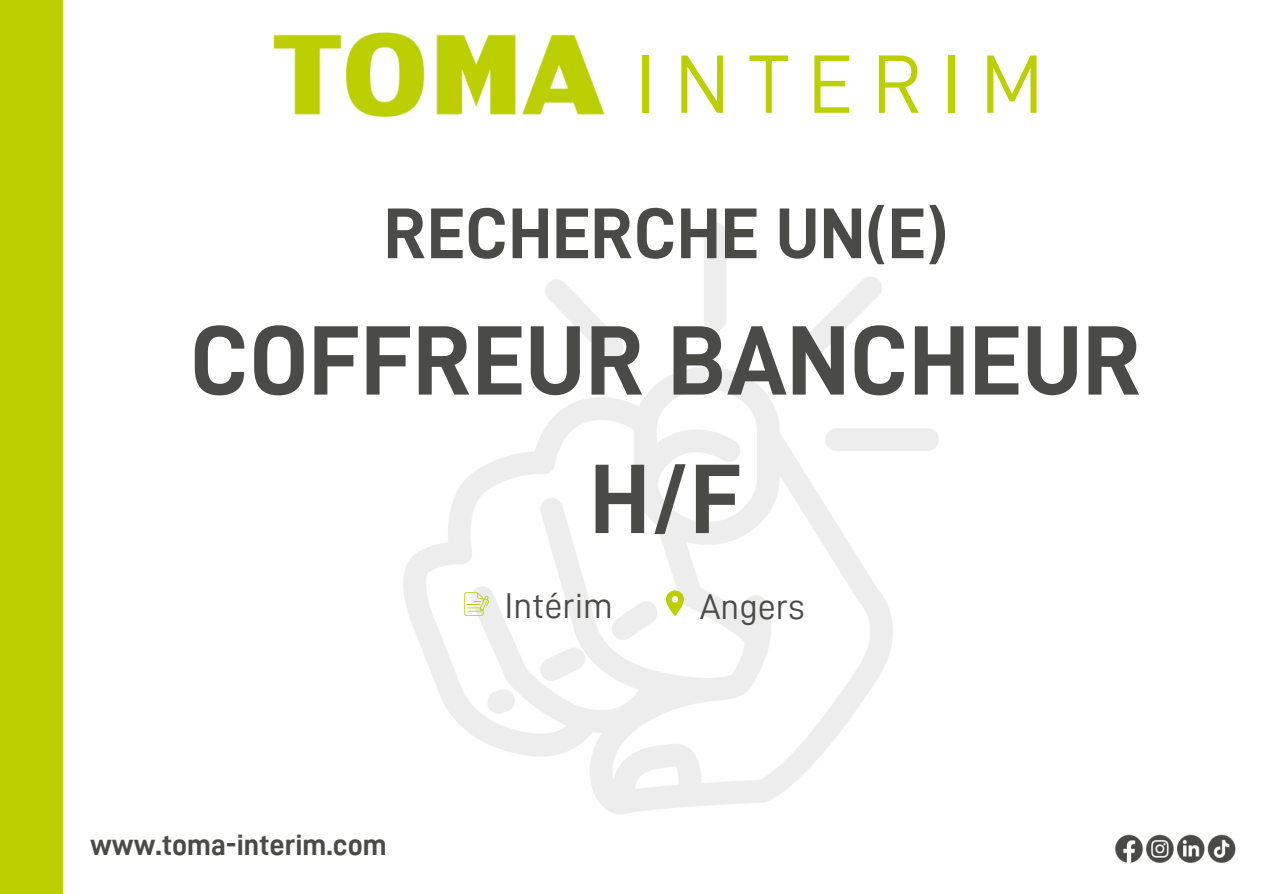
<style>
.page{position:relative;width:1263px;height:894px;background:#fff}
.page>*{position:absolute;margin:0;border:0;box-sizing:border-box;transform-origin:0 0}
.t1{font:99px/138.3px "D DIN Bold";color:#4a4a49;text-align:center}
.t2{font:83.1px "D DIN";letter-spacing:.23em;color:#bccf00}
.t3{font:72px "D DIN Bold";color:#4a4a49}
.t4{font:36px "D DIN";color:#4a4a49}
.t5{font:29.55px "D DIN Bold";color:#4a4a49}
</style>
<div class="page">
<div style="left:0;top:0;width:63px;height:893px;background:#bccf00"></div>
<img style="left:273px;top:32px;width:332px;height:85px">
<img style="left:403px;top:222px;width:536px;height:592px">
<img style="left:1115px;top:834px;width:121px;height:29px">
<svg style="left:666px;top:590px;width:18px;height:26px"></svg>
<svg style="left:464px;top:592px;width:25px;height:23px"></svg>
<p class="t2" style="left:635px;top:44px;width:410px">INTERIM</p>
<p class="t3" style="left:384px;top:198px;width:566px">RECHERCHE UN(E)</p>
<p class="t1" style="left:190px;top:292px;width:954px">COFFREUR BANCHEUR<br>H/F</p>
<p class="t5" style="left:90px;top:830px;width:298px">www.toma-interim.com</p>
<p class="t4" style="left:504px;top:587px;width:110px">Intérim</p>
<p class="t4" style="left:700px;top:589px;width:106px">Angers</p>
</div>
